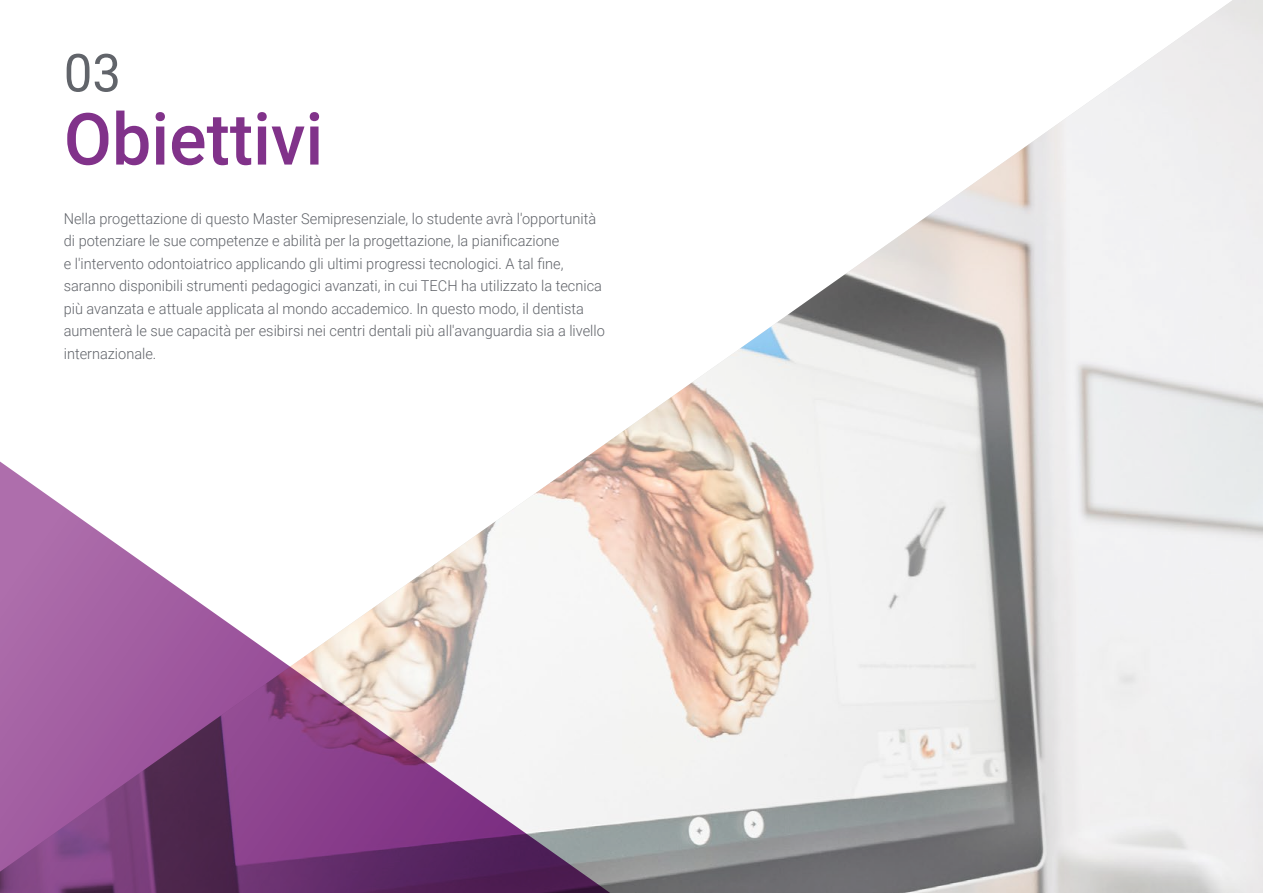
<style>
.page{position:relative;width:1263px;height:893px;background:#fff}
.page>*{position:absolute;margin:0;border:0;box-sizing:border-box;transform-origin:0 0}
.t1{font:500 72px "Roboto";color:#81328a}
.t2{font:52.5px "Roboto";color:#61646a}
.t3{font:300 15px/22.5px "Roboto";color:#61646a}
</style>
<div class="page">
<img style="left:602px;top:0;width:661px;height:893px">
<svg style="left:0;top:446px;width:640px;height:447px"></svg>
<h2 class="t2" style="left:64px;top:36px;width:59px">03</h2>
<h1 class="t1" style="left:64px;top:89px;width:261px">Obiettivi</h1>
<p class="t3" style="left:64px;top:207px;width:543px">Nella progettazione di questo Master Semipresenziale, lo studente avrà l'opportunità di potenziare le sue competenze e abilità per la progettazione, la pianificazione<br>e l'intervento odontoiatrico applicando gli ultimi progressi tecnologici. A tal fine, saranno disponibili strumenti pedagogici avanzati, in cui TECH ha utilizzato la tecnica più avanzata e attuale applicata al mondo accademico. In questo modo, il dentista aumenterà le sue capacità per esibirsi nei centri dentali più all'avanguardia sia a livello internazionale.</p>
</div>
